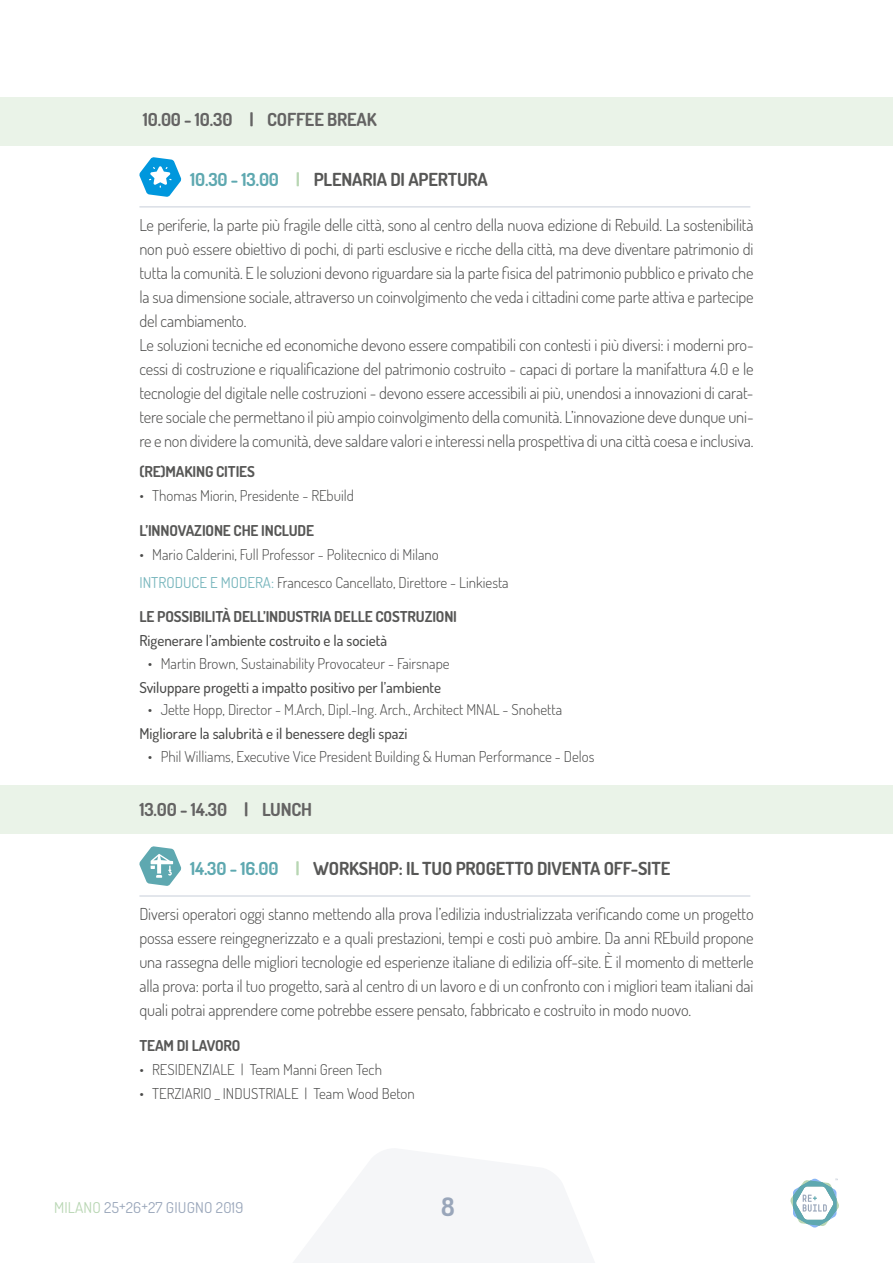
<style>
.page{position:relative;width:893px;height:1263px;background:#fff}
.page>*{position:absolute;margin:0;border:0;box-sizing:border-box;transform-origin:0 0}
.t1{font:700 25.5px "Dosis";color:#99a6ba}
.t2{font:700 18px "Dosis";letter-spacing:-.01em;color:#575756}
.t3{font:700 18px "Dosis";letter-spacing:-.01em;color:#646363}
.t4{font:300 16.5px/24px "Dosis";letter-spacing:-.01em;color:#4a4a49}
.t5{font:300 15px/28.2px "Dosis";color:#4a4a49}
.t6{font:500 15px "Dosis";color:#4a4a49}
.t7{font:700 15px "Dosis";letter-spacing:-.01em;color:#575756}
.t8{font:15px "Dosis";letter-spacing:.01em;color:#99a6ba}
.s1{color:#5ea8b0}
.s2{color:#b8d6b3}
.s3{font-weight:400;color:#76b5bc}
</style>
<div class="page">
<svg style="left:790px;top:1179px;width:49px;height:48px"></svg>
<div style="left:0;top:97px;width:893px;height:49px;background:#eaf3e8"></div>
<div style="left:0;top:785px;width:893px;height:48px;background:#eaf3e8"></div>
<svg style="left:139px;top:157px;width:42px;height:40px"></svg>
<hr style="left:139px;top:206px;width:611px;height:1px;background:#c7ced9">
<svg style="left:139px;top:846px;width:42px;height:40px"></svg>
<hr style="left:139px;top:896px;width:611px;height:1px;background:#c7ced9">
<p class="t3" style="left:143px;top:108px;width:235px">10.00 - 10.30 | COFFEE BREAK</p>
<p class="t2" style="left:190px;top:168px;width:299px"><span class="s1">10.30 - 13.00</span> <span class="s2">|</span> PLENARIA DI APERTURA</p>
<p class="t4" style="left:139px;top:213px;width:616px">Le periferie, la parte più fragile delle città, sono al centro della nuova edizione di Rebuild. La sostenibilità non può essere obiettivo di pochi, di parti esclusive e ricche della città, ma deve diventare patrimonio di tutta la comunità. E le soluzioni devono riguardare sia la parte fisica del patrimonio pubblico e privato che la sua dimensione sociale, attraverso un coinvolgimento che veda i cittadini come parte attiva e partecipe del cambiamento.<br>Le soluzioni tecniche ed economiche devono essere compatibili con contesti i più diversi: i moderni pro&shy;cessi di costruzione e riqualificazione del patrimonio costruito - capaci di portare la manifattura 4.0 e le tecnologie del digitale nelle costruzioni - devono essere accessibili ai più, unendosi a innovazioni di carat&shy;tere sociale che permettano il più ampio coinvolgimento della comunità. L’innovazione deve dunque uni&shy;re e non dividere la comunità, deve saldare valori e interessi nella prospettiva di una città coesa e inclusiva.</p>
<p class="t7" style="left:139px;top:462px;width:117px">(RE)MAKING CITIES</p>
<p class="t5" style="left:139px;top:481px;width:216px">• Thomas Miorin, Presidente - REbuild</p>
<p class="t7" style="left:139px;top:520px;width:176px">L’INNOVAZIONE CHE INCLUDE</p>
<p class="t5" style="left:139px;top:539px;width:371px">• Mario Calderini, Full Professor - Politecnico di Milano<br><span class="s3">INTRODUCE E MODERA:</span> Francesco Cancellato, Direttore - Linkiesta</p>
<p class="t7" style="left:139px;top:607px;width:319px">LE POSSIBILITÀ DELL’INDUSTRIA DELLE COSTRUZIONI</p>
<p class="t6" style="left:139px;top:631px;width:249px">Rigenerare l’ambiente costruito e la società</p>
<p class="t5" style="left:148px;top:648px;width:303px">• Martin Brown, Sustainability Provocateur - Fairsnape</p>
<p class="t6" style="left:139px;top:677px;width:303px">Sviluppare progetti a impatto positivo per l’ambiente</p>
<p class="t5" style="left:148px;top:695px;width:416px">• Jette Hopp, Director - M.Arch, Dipl.-Ing. Arch., Architect MNAL - Snohetta</p>
<p class="t6" style="left:139px;top:724px;width:270px">Migliorare la salubrità e il benessere degli spazi</p>
<p class="t5" style="left:148px;top:741px;width:448px">• Phil Williams, Executive Vice President Building &amp; Human Performance - Delos</p>
<p class="t3" style="left:139px;top:797px;width:174px">13.00 - 14.30 | LUNCH</p>
<p class="t2" style="left:190px;top:857px;width:482px"><span class="s1">14.30 - 16.00</span> <span class="s2">|</span> WORKSHOP: IL TUO PROGETTO DIVENTA OFF-SITE</p>
<p class="t4" style="left:139px;top:902px;width:616px;text-align:justify">Diversi operatori oggi stanno mettendo alla prova l’edilizia industrializzata verificando come un progetto possa essere reingegnerizzato e a quali prestazioni, tempi e costi può ambire. Da anni REbuild propone una rassegna delle migliori tecnologie ed esperienze italiane di edilizia off-site. È il momento di metterle alla prova: porta il tuo progetto, sarà al centro di un lavoro e di un confronto con i migliori team italiani dai quali potrai apprendere come potrebbe essere pensato, fabbricato e costruito in modo nuovo.</p>
<p class="t7" style="left:139px;top:1035px;width:103px">TEAM DI LAVORO</p>
<p class="t5" style="left:139px;top:1055px;width:244px">• RESIDENZIALE | Team Manni Green Tech</p>
<p class="t5" style="left:139px;top:1079px;width:277px">• TERZIARIO _ INDUSTRIALE | Team Wood Beton</p>
<p class="t8" style="left:54px;top:1198px;width:191px"><span class="s2">MILANO</span> 25+26+27 GIUGNO 2019</p>
<h1 class="t1" style="left:441px;top:1190px;width:15px">8</h1>
</div>
